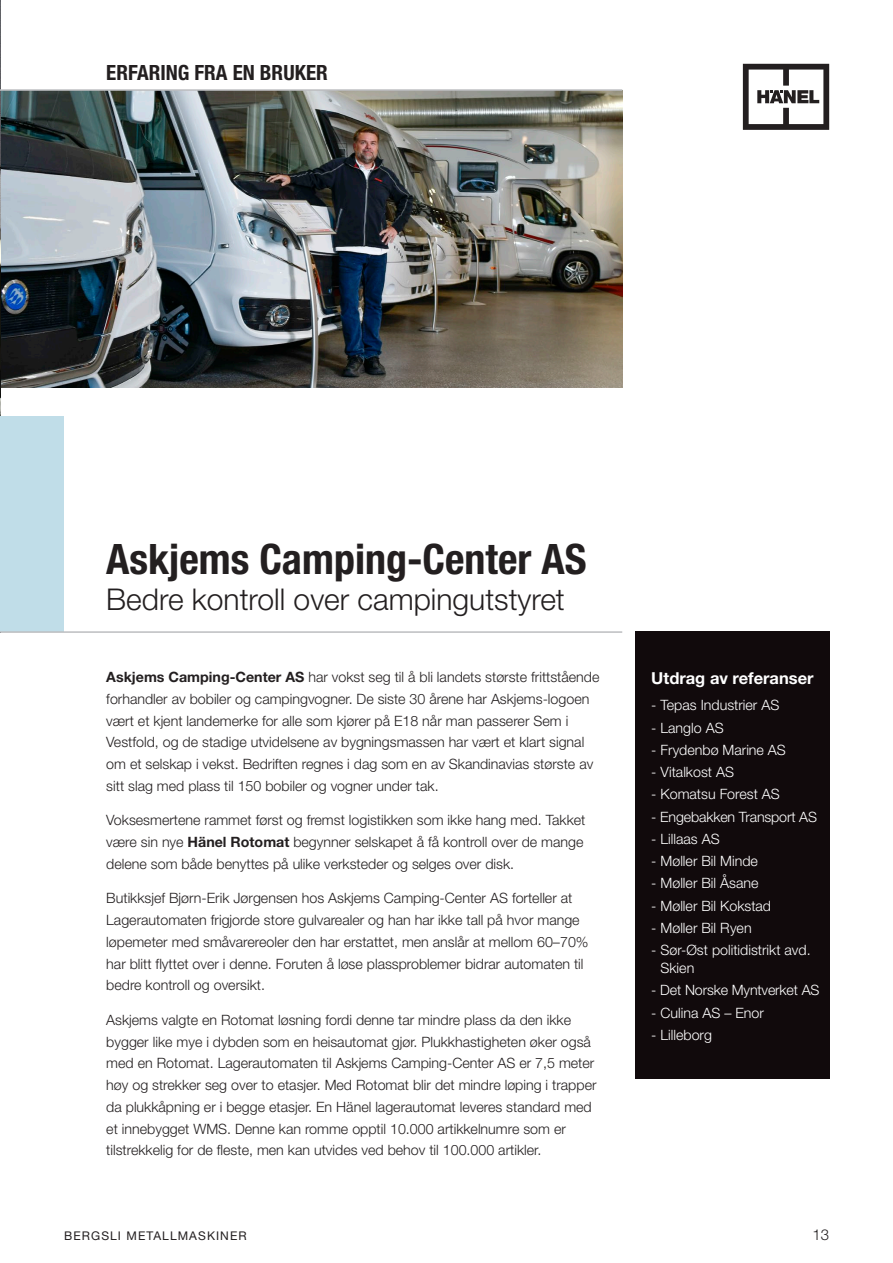
<style>
.page{position:relative;width:893px;height:1263px;background:#fff}
.page>*{position:absolute;margin:0;border:0;box-sizing:border-box;transform-origin:0 0}
.t1{font:700 condensed 42px "Helvetica Neue";color:#231f20}
.t2{font:300 30px "Helvetica Neue";color:#231f20}
.t3{font:700 condensed 21px "Helvetica Neue";color:#231f20}
.t4{font:700 16.5px "Helvetica Neue";color:#fff}
.t5{font:300 15px "Helvetica Neue";color:#231f20}
.t6{font:300 14.25px/21.8px "Helvetica Neue";color:#231f20}
.t7{font:300 14.25px/18px "Helvetica Neue";color:#fff}
.t8{font:12px "Helvetica Neue";letter-spacing:.09em;color:#231f20}
.s1{font-weight:700}
</style>
<div class="page">
<img style="left:1px;top:91px;width:621px;height:297px">
<img style="left:0;top:0;width:1px;height:417px">
<div style="left:0;top:417px;width:64px;height:215px;background:#c0dde8"></div>
<hr style="left:0;top:89px;width:622px;height:2px;background:#bcbdc0">
<svg style="left:743px;top:64px;width:86px;height:66px"></svg>
<hr style="left:0;top:631px;width:622px;height:2px;background:#bcbdc0">
<div style="left:635px;top:631px;width:194px;height:448px;background:#110a0c"></div>
<h3 class="t3" style="left:106px;top:60px;width:223px">ERFARING FRA EN BRUKER</h3>
<h1 class="t1" style="left:106px;top:534px;width:482px">Askjems Camping-Center AS</h1>
<h2 class="t2" style="left:106px;top:581px;width:460px">Bedre kontroll over campingutstyret</h2>
<p class="t6" style="left:106px;top:666px;width:495px"><span class="s1">Askjems Camping-Center AS</span> har vokst seg til å bli landets største frittstående forhandler av bobiler og campingvogner. De siste 30 årene har Askjems-logoen vært et kjent landemerke for alle som kjører på E18 når man passerer Sem i Vestfold, og de stadige utvidelsene av bygningsmassen har vært et klart signal om et selskap i vekst. Bedriften regnes i dag som en av Skandinavias største av sitt slag med plass til 150 bobiler og vogner under tak.</p>
<p class="t6" style="left:106px;top:809px;width:481px">Voksesmertene rammet først og fremst logistikken som ikke hang med. Takket være sin nye <span class="s1">Hänel Rotomat</span> begynner selskapet å få kontroll over de mange delene som både benyttes på ulike verksteder og selges over disk.</p>
<p class="t6" style="left:106px;top:887px;width:484px">Butikksjef Bjørn-Erik Jørgensen hos Askjems Camping-Center AS forteller at Lagerautomaten frigjorde store gulvarealer og han har ikke tall på hvor mange løpemeter med småvarereoler den har erstattet, men anslår at mellom 60–70% har blitt flyttet over i denne. Foruten å løse plassproblemer bidrar automaten til bedre kontroll og oversikt.</p>
<p class="t6" style="left:106px;top:1008px;width:492px">Askjems valgte en Rotomat løsning fordi denne tar mindre plass da den ikke bygger like mye i dybden som en heisautomat gjør. Plukkhastigheten øker også med en Rotomat. Lagerautomaten til Askjems Camping-Center AS er 7,5 meter høy og strekker seg over to etasjer. Med Rotomat blir det mindre løping i trapper da plukkåpning er i begge etasjer. En Hänel lagerautomat leveres standard med et innebygget WMS. Denne kan romme opptil 10.000 artikkelnumre som er tilstrekkelig for de fleste, men kan utvides ved behov til 100.000 artikler.</p>
<p class="t4" style="left:651px;top:668px;width:164px">Utdrag av referanser</p>
<p class="t7" style="left:651px;top:696px;width:130px">- Tepas Industrier AS</p>
<p class="t7" style="left:651px;top:718px;width:74px">- Langlo AS</p>
<p class="t7" style="left:651px;top:740px;width:136px">- Frydenbø Marine AS</p>
<p class="t7" style="left:651px;top:763px;width:84px">- Vitalkost AS</p>
<p class="t7" style="left:651px;top:785px;width:130px">- Komatsu Forest AS</p>
<p class="t7" style="left:651px;top:807px;width:167px">- Engebakken Transport AS</p>
<p class="t7" style="left:651px;top:829px;width:70px">- Lillaas AS</p>
<p class="t7" style="left:651px;top:852px;width:108px">- Møller Bil Minde</p>
<p class="t7" style="left:651px;top:874px;width:109px">- Møller Bil Åsane</p>
<p class="t7" style="left:651px;top:896px;width:121px">- Møller Bil Kokstad</p>
<p class="t7" style="left:651px;top:918px;width:102px">- Møller Bil Ryen</p>
<p class="t7" style="left:660px;top:941px;width:152px;text-indent:-9px">- Sør-Øst politidistrikt avd.<br>Skien</p>
<p class="t7" style="left:651px;top:981px;width:170px">- Det Norske Myntverket AS</p>
<p class="t7" style="left:651px;top:1003px;width:114px">- Culina AS – Enor</p>
<p class="t7" style="left:651px;top:1025px;width:62px">- Lilleborg</p>
<p class="t8" style="left:64px;top:1228px;width:184px">BERGSLI METALLMASKINER</p>
<p class="t5" style="left:812px;top:1225px;width:18px">13</p>
</div>
